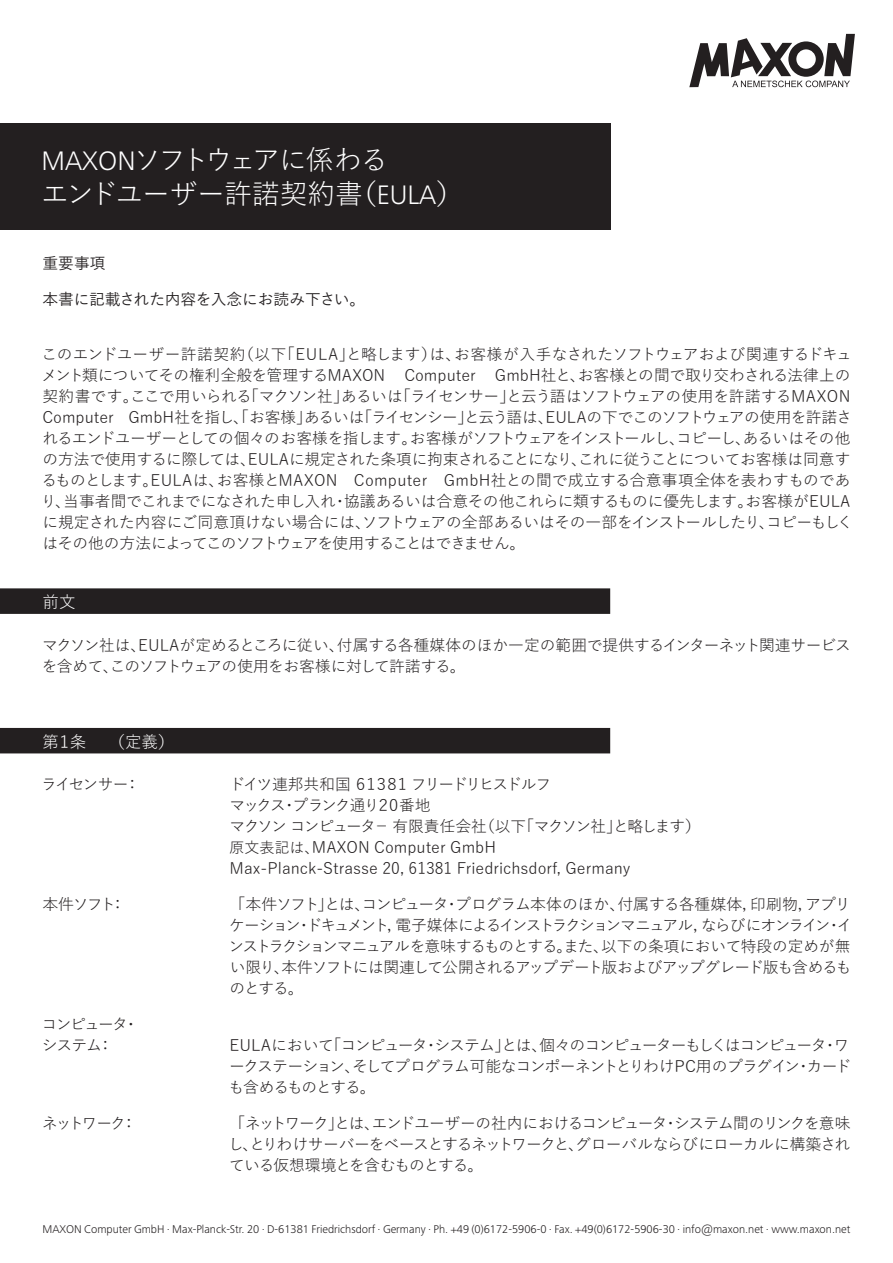
<style>
.page{position:relative;width:893px;height:1263px;background:#fff}
.page>*{position:absolute;margin:0;border:0;box-sizing:border-box;transform-origin:0 0}
.t1{font:27.75px/33.3px "Yu Gothic";letter-spacing:-.03em;color:#fff}
.t2{font:16.5px "Yu Gothic";letter-spacing:-.08em;color:#fff}
.t3{font:15.75px/21px "Yu Gothic";letter-spacing:-.025em;color:#231f20}
.t4{font:15.75px/21px "Yu Gothic";letter-spacing:-.045em;color:#231f20;text-align:justify}
.t5{font:15.75px/21px "Yu Gothic";color:#231f20}
.t6{font:15.75px/21px "Yu Gothic";letter-spacing:-.075em;color:#231f20}
.t7{font:500 15.75px "Yu Gothic";letter-spacing:-.005em;color:#231f20}
.t8{font:15.75px/21px "Yu Gothic";letter-spacing:-.1em;color:#231f20}
.t9{font:300 11.7px "Frutiger Next LTW1 G";color:#231f20}
.s1{font-family:"Frutiger Next LTW1 G";font-weight:300}
.s2{font-size:15px}
</style>
<div class="page">
<svg style="left:689px;top:34px;width:166px;height:53px"></svg>
<div style="left:0;top:588px;width:610px;height:26px;background:#231f20"></div>
<div style="left:0;top:728px;width:610px;height:25px;background:#231f20"></div>
<div style="left:0;top:123px;width:610px;height:107px;background:#231f20"></div>
<h1 class="t1" style="left:41px;top:140px;width:424px"><span class="s1">MAXON</span>ソフトウェアに係わる<br>エンドユーザー許諾契約書（<span class="s1">EULA</span>）</h1>
<p class="t7" style="left:43px;top:249px;width:64px">重要事項</p>
<p class="t7" style="left:43px;top:285px;width:324px">本書に記載された内容を入念にお読み下さい。</p>
<p class="t3" style="left:41px;top:342px;width:813px">このエンドユーザー許諾契約（以下「EULA」と略します）は、お客様が入手なされたソフトウェアおよび関連するドキュメント類についてその権利全般を管理するMAXON Computer GmbH社と、お客様との間で取り交わされる法律上の契約書です。ここで用いられる「マクソン社」あるいは「ライセンサー」と云う語はソフトウェアの使用を許諾するMAXON Computer GmbH社を指し、「お客様」あるいは「ライセンシー」と云う語は、EULAの下でこのソフトウェアの使用を許諾されるエンドユーザーとしての個々のお客様を指します。お客様がソフトウェアをインストールし、コピーし、あるいはその他の方法で使用するに際しては、EULAに規定された条項に拘束されることになり、これに従うことについてお客様は同意するものとします。EULAは、お客様とMAXON　Computer　GmbH社との間で成立する合意事項全体を表わすものであり、当事者間でこれまでになされた申し入れ・協議あるいは合意その他これらに類するものに優先します。お客様がEULAに規定された内容にご同意頂けない場合には、ソフトウェアの全部あるいはその一部をインストールしたり、コピーもしくはその他の方法によってこのソフトウェアを使用することはできません。</p>
<p class="t2" style="left:43px;top:587px;width:34px">前文</p>
<p class="t4" style="left:42px;top:632px;width:810px">マクソン社は、EULAが定めるところに従い、付属する各種媒体のほか一定の範囲で提供するインターネット関連サービスを含めて、このソフトウェアの使用をお客様に対して許諾する。</p>
<p class="t2" style="left:43px;top:727px;width:45px">第１条</p>
<p class="t2" style="left:109px;top:727px;width:67px">（定義）</p>
<p class="t4" style="left:41px;top:772px;width:100px">ライセンサー：</p>
<p class="t5" style="left:230px;top:772px;width:473px">ドイツ連邦共和国 ６１３８１ フリードリヒスドルフ<br>マックス・プランク通り２０番地<br>マクソン コンピュータ－ 有限責任会社（以下「マクソン社」と略します）<span class="s2">原文表記は、</span>MAXON Computer GmbH<br>Max-Planck-Strasse 20, 61381 Friedrichsdorf, Germany</p>
<p class="t4" style="left:43px;top:892px;width:85px">本件ソフト：</p>
<p class="t4" style="left:228px;top:892px;width:625px">「本件ソフト」とは、コンピュータ・プログラム本体のほか、付属する各種媒体，印刷物，アプリケーション・ドキュメント，電子媒体によるインストラクションマニュアル，ならびにオンライン・インストラクションマニュアルを意味するものとする。また、以下の条項において特段の定めが無い限り、本件ソフトには関連して公開されるアップデート版およびアップグレード版も含めるものとする。</p>
<p class="t8" style="left:42px;top:1012px;width:99px">コンピュータ・システム：</p>
<p class="t6" style="left:229px;top:1033px;width:624px">EULAにおいて「コンピュータ・システム」とは、個々のコンピューターもしくはコンピュータ・ワークステーション、そしてプログラム可能なコンポーネントとりわけPC用のプラグイン・カードも含めるものとする。</p>
<p class="t4" style="left:42px;top:1110px;width:96px">ネットワーク：</p>
<p class="t4" style="left:228px;top:1110px;width:624px">「ネットワーク」とは、エンドユーザーの社内におけるコンピュータ・システム間のリンクを意味し、とりわけサーバーをベースとするネットワークと、グローバルならびにローカルに構築されている仮想環境とを含むものとする。</p>
<p class="t9" style="left:43px;top:1222px;width:809px">MAXON Computer GmbH . Max-Planck-Str. 20 . D-61381 Friedrichsdorf . Germany . Ph. +49 (0)6172-5906-0 . Fax. +49(0)6172-5906-30 . info@maxon.net . www.maxon.net</p>
</div>
